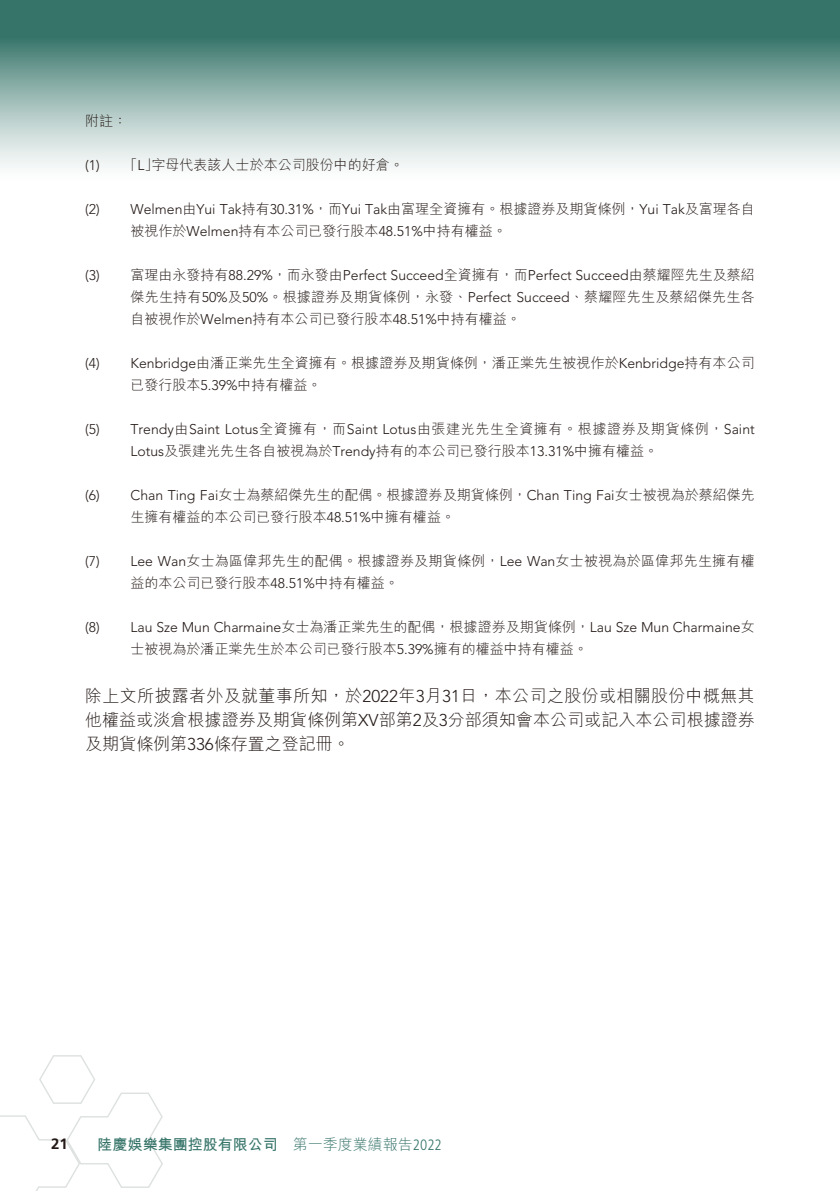
<style>
.page{position:relative;width:840px;height:1191px;background:#fff}
.page>*{position:absolute;margin:0;border:0;box-sizing:border-box;transform-origin:0 0}
.t1{font:300 17px/24px "M Hei HK";letter-spacing:.005em;color:#231916;text-align:justify}
.t2{font:300 15px "M Hei HK";color:#367469}
.t3{font:700 15px "M Hei HK";color:#367469}
.t4{font:700 15px "Frutiger LT Std";color:#231916}
.t5{font:300 14px/22px "M Hei HK";color:#231916}
.t6{font:300 14px "Avenir LT Std";color:#231916}
.s1{font-family:"Avenir LT Std"}
.s2{font-family:"M Hei HK"}
.s3{font-family:"Frutiger LT Std";font-stretch:condensed}
</style>
<div class="page">
<svg style="left:0;top:0;width:839px;height:168px;background:#87aca5"></svg>
<svg style="left:0;top:1055px;width:163px;height:136px"></svg>
<p class="t5" style="left:85px;top:110px;width:43px">附註：</p>
<p class="t6" style="left:85px;top:157px;width:16px">1( )</p>
<p class="t6" style="left:85px;top:201px;width:16px">2( )</p>
<p class="t6" style="left:85px;top:267px;width:16px">3( )</p>
<p class="t6" style="left:85px;top:355px;width:16px">4( )</p>
<p class="t6" style="left:85px;top:421px;width:16px">5( )</p>
<p class="t6" style="left:85px;top:487px;width:16px">6( )</p>
<p class="t6" style="left:85px;top:553px;width:16px">7( )</p>
<p class="t6" style="left:85px;top:619px;width:16px">8( )</p>
<p class="t5" style="left:151px;top:154px;width:254px">字母代表該人士於本公司股份中的好倉。</p>
<p class="t5" style="left:123px;top:154px;width:36px">「」<span class="s1">L</span></p>
<p class="t6" style="left:130px;top:201px;width:625px">Welmen<span class="s2">由</span>Yui Tak<span class="s2">持有</span>30.31%<span class="s2">，而</span>Yui Tak<span class="s2">由富瑆全資擁有。根據證券及期貨條例，</span>Yui Tak<span class="s2">及富瑆各自</span></p>
<p class="t5" style="left:130px;top:220px;width:378px">被視作於<span class="s1">Welmen</span>持有本公司已發行股本<span class="s1">48.51%</span>中持有權益。</p>
<p class="t6" style="left:130px;top:267px;width:625px"><span class="s2">富瑆由永發持有</span>88.29%<span class="s2">，而永發由</span>Perfect Succeed<span class="s2">全資擁有，而</span>Perfect Succeed<span class="s2">由蔡耀陘先生及蔡紹</span></p>
<p class="t5" style="left:130px;top:286px;width:625px">傑先生持有<span class="s1">50%</span>及<span class="s1">50%</span>。根據證券及期貨條例，永發、<span class="s1">Perfect Succeed</span>、蔡耀陘先生及蔡紹傑先生各自被視作於<span class="s1">Welmen</span>持有本公司已發行股本<span class="s1">48.51%</span>中持有權益。</p>
<p class="t5" style="left:130px;top:352px;width:625px"><span class="s1">Kenbridge</span>由潘正棠先生全資擁有。根據證券及期貨條例，潘正棠先生被視作於<span class="s1">Kenbridge</span>持有本公司</p>
<p class="t5" style="left:130px;top:374px;width:192px">已發行股本<span class="s1">5.39%</span>中持有權益。</p>
<p class="t6" style="left:130px;top:421px;width:625px">Trendy<span class="s2">由</span>Saint Lotus<span class="s2">全資擁有，而</span>Saint Lotus<span class="s2">由張建光先生全資擁有。根據證券及期貨條例，</span>Saint</p>
<p class="t5" style="left:130px;top:440px;width:529px"><span class="s1">Lotus</span>及張建光先生各自被視為於<span class="s1">Trendy</span>持有的本公司已發行股本<span class="s1">13.31%</span>中擁有權益。</p>
<p class="t5" style="left:130px;top:484px;width:625px"><span class="s1">Chan Ting Fai</span>女士為蔡紹傑先生的配偶。根據證券及期貨條例，<span class="s1">Chan Ting Fai</span>女士被視為於蔡紹傑先</p>
<p class="t5" style="left:130px;top:506px;width:326px">生擁有權益的本公司已發行股本<span class="s1">48.51%</span>中擁有權益。</p>
<p class="t5" style="left:130px;top:550px;width:625px"><span class="s1">Lee Wan</span>女士為區偉邦先生的配偶。根據證券及期貨條例，<span class="s1">Lee Wan</span>女士被視為於區偉邦先生擁有權</p>
<p class="t5" style="left:130px;top:572px;width:270px">益的本公司已發行股本<span class="s1">48.51%</span>中持有權益。</p>
<p class="t6" style="left:130px;top:619px;width:625px">Lau Sze Mun Charmaine<span class="s2">女士為潘正棠先生的配偶，根據證券及期貨條例，</span>Lau Sze Mun Charmaine<span class="s2">女</span></p>
<p class="t5" style="left:130px;top:638px;width:458px">士被視為於潘正棠先生於本公司已發行股本<span class="s1">5.39%</span>擁有的權益中持有權益。</p>
<p class="t1" style="left:85px;top:683px;width:671px">除上文所披露者外及就董事所知，於<span class="s1">2022</span>年月<span class="s1">3 31</span>日，本公司之股份或相關股份中概無其他權益或淡倉根據證券及期貨條例第<span class="s1">XV</span>部第及<span class="s1">2 3</span>分部須知會本公司或記入本公司根據證券及期貨條例第<span class="s1">336</span>條存置之登記冊。</p>
<p class="t4" style="left:51px;top:1134px;width:18px">21</p>
<p class="t3" style="left:98px;top:1133px;width:182px">陸慶娛樂集團控股有限公司</p>
<p class="t2" style="left:293px;top:1136px;width:150px">第一季度業績報告<span class="s3">2022</span></p>
</div>
